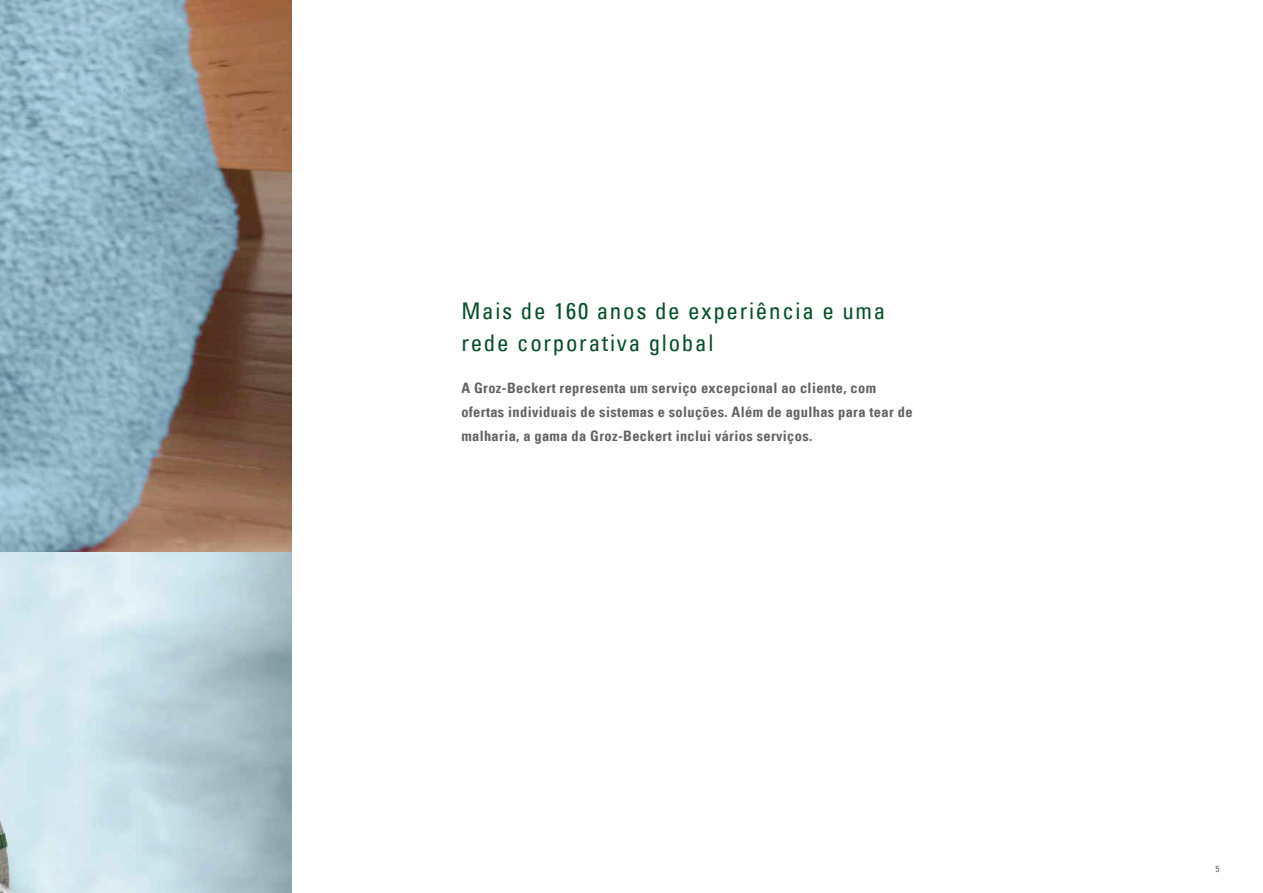
<style>
.page{position:relative;width:1263px;height:893px;background:#fff}
.page>*{position:absolute;margin:0;border:0;box-sizing:border-box;transform-origin:0 0}
.t1{font:condensed 22.95px/32px "Univers Com 57";letter-spacing:.075em;color:#044f27}
.t2{font:14.4px/23.9px "Univers Com 67 Bold Cond";letter-spacing:.025em;color:#636362}
.t3{font:condensed 9px "Univers Com 57";color:#636362}
</style>
<div class="page">
<img style="left:0;top:0;width:291px;height:553px">
<img style="left:0;top:553px;width:291px;height:340px">
<h1 class="t1" style="left:461px;top:294px;width:425px">Mais de 160 anos de experiência e uma rede corporativa global</h1>
<p class="t2" style="left:461px;top:376px;width:453px">A Groz-Beckert representa um serviço excepcional ao cliente, com ofertas individuais de sistemas e soluções. Além de agulhas para tear de malharia, a gama da Groz-Beckert inclui vários serviços.</p>
<p class="t3" style="left:1215px;top:863px;width:5px">5</p>
</div>
